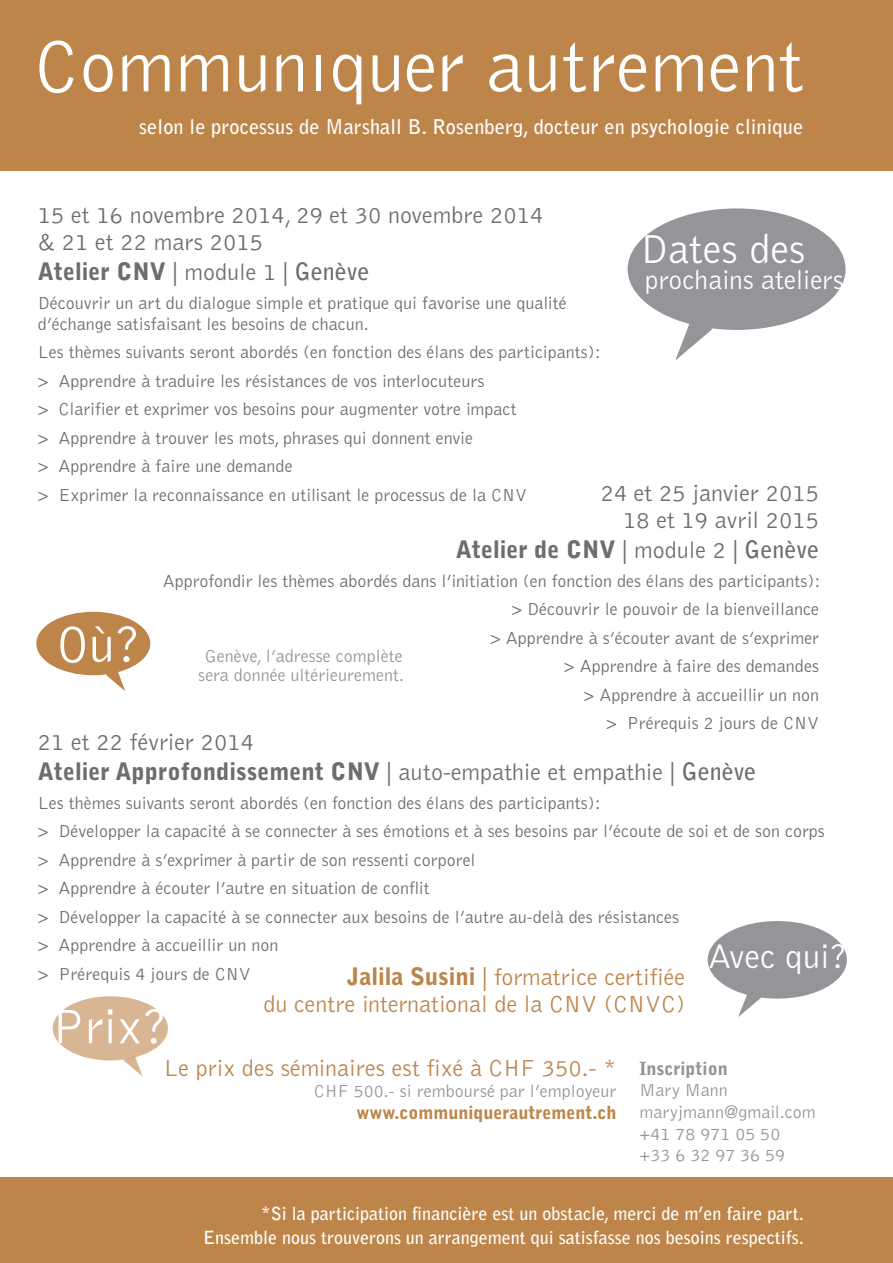
<style>
.page{position:relative;width:893px;height:1263px;background:#fff}
.page>*{position:absolute;margin:0;border:0;box-sizing:border-box;transform-origin:0 0}
.t1{font:300 75px "Bell Gothic";color:#fff}
.t2{font:300 52.2px "Bell Gothic";color:#fff}
.t3{font:300 50.25px "Bell Gothic";color:#fff}
.t4{font:300 41.85px "Bell Gothic";color:#fff}
.t5{font:300 34.8px "Bell Gothic";color:#fff}
.t6{font:300 27.6px "Bell Gothic";color:#fff}
.t7{font:300 24px/27px "Bell Gothic";color:#6c6d70}
.t8{font:300 24px/27px "Bell Gothic";color:#be854b;text-align:right}
.t9{font:900 24px "Bell Gothic";color:#6c6d70}
.t10{font:700 20.25px "Bell Gothic";letter-spacing:.005em;color:#fff}
.t11{font:300 18px/28.5px "Bell Gothic";color:#6c6d70}
.t12{font:300 18px/21.6px "Bell Gothic";color:#939598;text-align:center}
.t13{font:700 18px/24px "Bell Gothic";color:#fff;text-align:right}
.t14{font:900 18px "Bell Gothic";color:#be854b}
.t15{font:900 18px "Bell Gothic";color:#939598}
.s1{font-weight:300}
.s2{font-weight:700}
.s3{font-weight:900}
</style>
<div class="page">
<div style="left:0;top:0;width:892px;height:170px;background:#be854b"></div>
<div style="left:53px;top:996px;width:115px;height:64px;background:#d8b593;border-radius:50%"></div>
<svg style="left:123px;top:1056px;width:20px;height:21px"></svg>
<div style="left:0;top:1178px;width:893px;height:85px;background:#be854b"></div>
<div style="left:628px;top:208px;width:218px;height:122px;background:#939598;border-radius:50%"></div>
<svg style="left:675px;top:322px;width:38px;height:39px"></svg>
<div style="left:36px;top:612px;width:114px;height:63px;background:#be854b;border-radius:50%"></div>
<svg style="left:106px;top:671px;width:19px;height:20px"></svg>
<div style="left:708px;top:921px;width:139px;height:77px;background:#939598;border-radius:50%"></div>
<svg style="left:738px;top:993px;width:24px;height:24px"></svg>
<h1 class="t1" style="left:33px;top:27px;width:772px">Communıquer autrement</h1>
<p class="t10" style="left:139px;top:115px;width:665px">selon le processus de Marshall B. Rosenberg, docteur en psychologie clinique</p>
<h3 class="t7" style="left:38px;top:203px;width:507px">15 et 16 novembre 2014, 29 et 30 novembre 2014 &amp; 21 et 22 mars 2015</h3>
<h3 class="t9" style="left:38px;top:258px;width:333px">Atelier CNV <span class="s1">| module 1 |</span> <span class="s2">Genève</span></h3>
<p class="t11" style="left:38px;top:293px;width:530px;line-height:21px">Découvrir un art du dialogue simple et pratique qui favorise une qualité d’échange satisfaisant les besoins de chacun.</p>
<p class="t11" style="left:38px;top:339px;width:564px">Les thèmes suivants seront abordés (en fonction des élans des participants): &gt; Apprendre à traduire les résistances de vos interlocuteurs<br>&gt; Clarifier et exprimer vos besoins pour augmenter votre impact<br>&gt; Apprendre à trouver les mots, phrases qui donnent envie<br>&gt; Apprendre à faire une demande<br>&gt; Exprimer la reconnaissance en utilisant le processus de la CNV</p>
<h3 class="t4" style="left:640px;top:227px;width:167px">Dates des</h3>
<h3 class="t6" style="left:645px;top:265px;width:201px">prochains ateliers</h3>
<h3 class="t7" style="left:601px;top:480px;width:220px;text-align:right">24 et 25 janvier 2015<br>18 et 19 avril 2015</h3>
<h3 class="t9" style="left:456px;top:535px;width:365px">Atelier de CNV <span class="s1">| module 2 |</span> <span class="s2">Genève</span></h3>
<p class="t11" style="left:163px;top:567px;width:659px;text-align:right">Approfondir les thèmes abordés dans l’initiation (en fonction des élans des participants): &gt; Découvrir le pouvoir de la bienveillance<br>&gt; Apprendre à s’écouter avant de s’exprimer<br>&gt; Apprendre à faire des demandes<br>&gt; Apprendre à accueillir un non<br>&gt; Prérequis 2 jours de CNV</p>
<h2 class="t2" style="left:57px;top:617px;width:86px">Où?</h2>
<p class="t12" style="left:198px;top:648px;width:207px;line-height:18.3px">Genève, l’adresse complète sera donnée ultérieurement.</p>
<h3 class="t7" style="left:38px;top:728px;width:720px;line-height:30px">21 et 22 février 2014<br><span class="s3">Atelier Approfondissement CNV</span> | auto-empathie et empathie | <span class="s2">Genève</span></h3>
<p class="t11" style="left:38px;top:789px;width:788px">Les thèmes suivants seront abordés (en fonction des élans des participants):<br>&gt; Développer la capacité à se connecter à ses émotions et à ses besoins par l’écoute de soi et de son corps &gt; Apprendre à s’exprimer à partir de son ressenti corporel<br>&gt; Apprendre à écouter l’autre en situation de conflit<br>&gt; Développer la capacité à se connecter aux besoins de l’autre au-delà des résistances<br>&gt; Apprendre à accueillir un non<br>&gt; Prérequis 4 jours de CNV</p>
<h3 class="t5" style="left:708px;top:938px;width:141px">Avec qui?</h3>
<h3 class="t8" style="left:264px;top:964px;width:423px"><span class="s3">Jalila Susini</span> | formatrice certifiée<br>du centre international de la CNV (CNVC)</h3>
<h3 class="t3" style="left:51px;top:1000px;width:118px">Prix?</h3>
<h3 class="t8" style="left:164px;top:1055px;width:454px">Le prix des séminaires est fixé à CHF 350.- *</h3>
<p class="t12" style="left:314px;top:1081px;width:304px">CHF 500.- si remboursé par l’employeur</p>
<p class="t14" style="left:357px;top:1102px;width:261px">www.communiquerautrement.ch</p>
<p class="t15" style="left:640px;top:1058px;width:90px">Inscription</p>
<p class="t12" style="left:640px;top:1080px;width:178px;text-align:left">Mary Mann maryjmann@gmail.com +41 78 971 05 50<br>+33 6 32 97 36 59</p>
<p class="t13" style="left:203px;top:1201px;width:602px">*Si la participation financière est un obstacle, merci de m’en faire part.<br>Ensemble nous trouverons un arrangement qui satisfasse nos besoins respectifs.</p>
</div>
